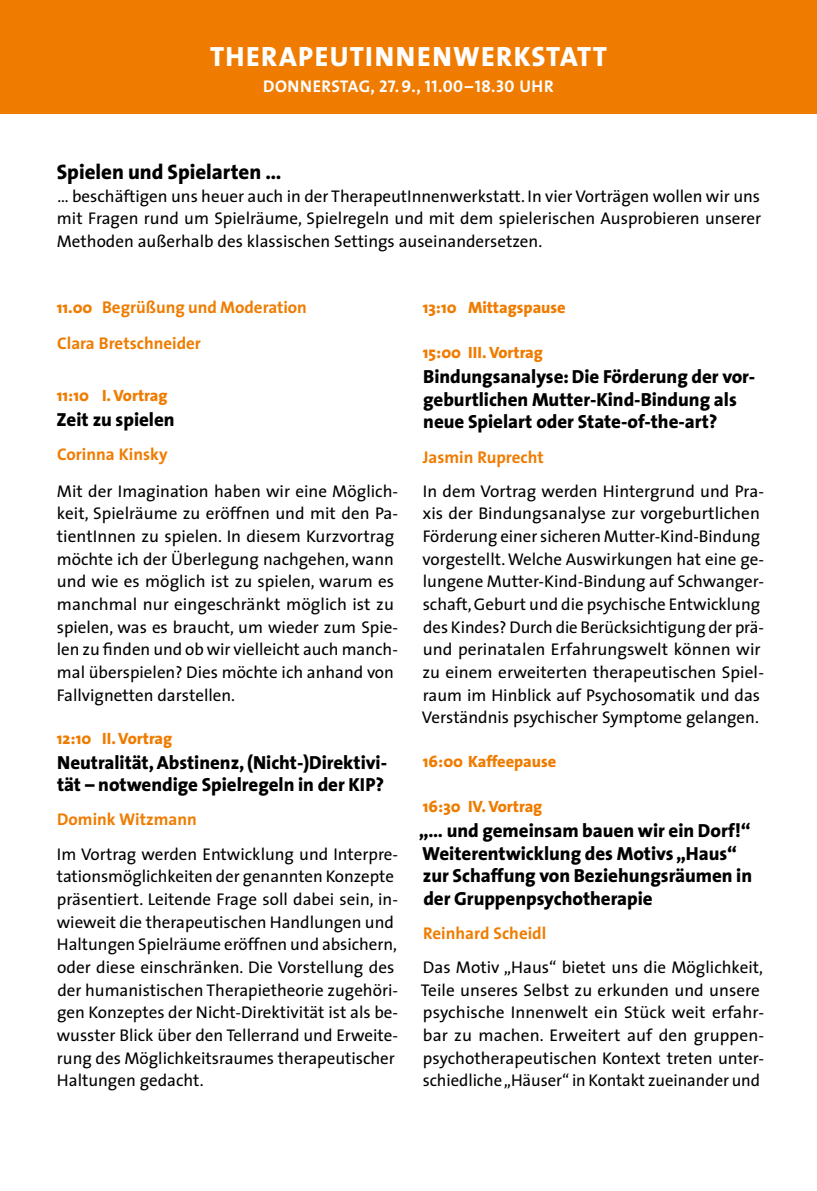
<style>
.page{position:relative;width:817px;height:1191px;background:#fff}
.page>*{position:absolute;margin:0;border:0;box-sizing:border-box;transform-origin:0 0}
.t1{font:28px "The Sans Extra Bold Caps";letter-spacing:.05em;color:#fff}
.t2{font:800 21px "The Sans";color:#000}
.t3{font:800 19px/22.6px "The Sans";color:#000}
.t4{font:17px/22.6px "The Sans";color:#000}
.t5{font:700 17px/36px "The Sans";color:#ef7c00}
.t6{font:17px "The Sans Bold Caps";letter-spacing:.025em;color:#fff}
.t7{font:800 16.4px "The Sans";color:#ef7c00}
.s1{font-weight:800;font-size:16.4px}
</style>
<div class="page">
<div style="left:0;top:0;width:816px;height:113px;background:#ef7c00"></div>
<h1 class="t1" style="left:210px;top:33px;width:398px">THERAPEUTINNENWERKSTATT</h1>
<p class="t6" style="left:263px;top:72px;width:292px">DONNERSTAG, 27.9., 11.00–18.30 UHR</p>
<p class="t2" style="left:57px;top:154px;width:226px">Spielen und Spielarten …</p>
<p class="t4" style="left:57px;top:184px;width:705px;text-align:justify">… beschäftigen uns heuer auch in der TherapeutInnenwerkstatt. In vier Vorträgen wollen wir uns mit Fragen rund um Spielräume, Spielregeln und mit dem spielerischen Ausprobieren unserer Methoden außerhalb des klassischen Settings auseinandersetzen.</p>
<p class="t5" style="left:57px;top:289px;width:251px"><span class="s1">11.00</span> Begrüßung und Moderation<br>Clara Bretschneider</p>
<p class="t7" style="left:57px;top:381px;width:112px">11:10 I. Vortrag</p>
<p class="t3" style="left:57px;top:407px;width:120px">Zeit zu spielen</p>
<p class="t5" style="left:57px;top:435px;width:112px">Corinna Kinsky</p>
<p class="t4" style="left:57px;top:479px;width:343px">Mit der Imagination haben wir eine Möglich&shy;keit, Spielräume zu eröffnen und mit den Pa&shy;tientInnen zu spielen. In diesem Kurzvortrag möchte ich der Überlegung nachgehen, wann und wie es möglich ist zu spielen, warum es manchmal nur eingeschränkt möglich ist zu spielen, was es braucht, um wieder zum Spie&shy;len zu finden und ob wir vielleicht auch manch&shy;mal überspielen? Dies möchte ich anhand von Fallvignetten darstellen.</p>
<p class="t7" style="left:57px;top:724px;width:117px">12:10 II. Vortrag</p>
<p class="t3" style="left:57px;top:750px;width:330px">Neutralität, Abstinenz, (Nicht-)Direktivi&shy;tät – notwendige Spielregeln in der KIP?</p>
<p class="t5" style="left:57px;top:801px;width:141px">Domink Witzmann</p>
<p class="t4" style="left:57px;top:842px;width:343px">Im Vortrag werden Entwicklung und Interpre&shy;tationsmöglichkeiten der genannten Konzepte präsentiert. Leitende Frage soll dabei sein, in&shy;wieweit die therapeutischen Handlungen und Haltungen Spielräume eröffnen und absichern, oder diese einschränken. Die Vorstellung des der humanistischen Therapietheorie zugehöri&shy;gen Konzeptes der Nicht-Direktivität ist als be&shy;wusster Blick über den Tellerrand und Erweite&shy;rung des Möglichkeitsraumes therapeutischer Haltungen gedacht.</p>
<p class="t7" style="left:423px;top:294px;width:144px">13:10 Mittagspause</p>
<p class="t7" style="left:423px;top:339px;width:122px">15:00 III. Vortrag</p>
<p class="t3" style="left:423px;top:365px;width:333px">Bindungsanalyse: Die Förderung der vor&shy;geburtlichen Mutter-Kind-Bindung als neue Spielart oder State-of-the-art?</p>
<p class="t5" style="left:422px;top:438px;width:122px">Jasmin Ruprecht</p>
<p class="t4" style="left:422px;top:479px;width:343px">In dem Vortrag werden Hintergrund und Pra&shy;xis der Bindungsanalyse zur vorgeburtlichen Förderung einer sicheren Mutter-Kind-Bindung vorgestellt. Welche Auswirkungen hat eine ge&shy;lungene Mutter-Kind-Bindung auf Schwanger&shy;schaft, Geburt und die psychische Entwicklung des Kindes? Durch die Berücksichtigung der prä&shy;und perinatalen Erfahrungswelt können wir zu einem erweiterten therapeutischen Spiel&shy;raum im Hinblick auf Psychosomatik und das Verständnis psychischer Symptome gelangen.</p>
<p class="t7" style="left:423px;top:747px;width:135px">16:00 Kaffeepause</p>
<p class="t7" style="left:423px;top:792px;width:121px">16:30 IV. Vortrag</p>
<p class="t3" style="left:418px;top:818px;width:335px">„… und gemeinsam bauen wir ein Dorf!“ Weiterentwicklung des Motivs „Haus“ zur Schaffung von Beziehungsräumen in der Gruppenpsychotherapie</p>
<p class="t5" style="left:423px;top:914px;width:125px">Reinhard Scheidl</p>
<p class="t4" style="left:421px;top:955px;width:344px">Das Motiv „Haus“ bietet uns die Möglichkeit, Teile unseres Selbst zu erkunden und unsere psychische Innenwelt ein Stück weit erfahr&shy;bar zu machen. Erweitert auf den gruppen&shy;psychotherapeutischen Kontext treten unter&shy;schiedliche „Häuser“ in Kontakt zueinander und</p>
</div>
